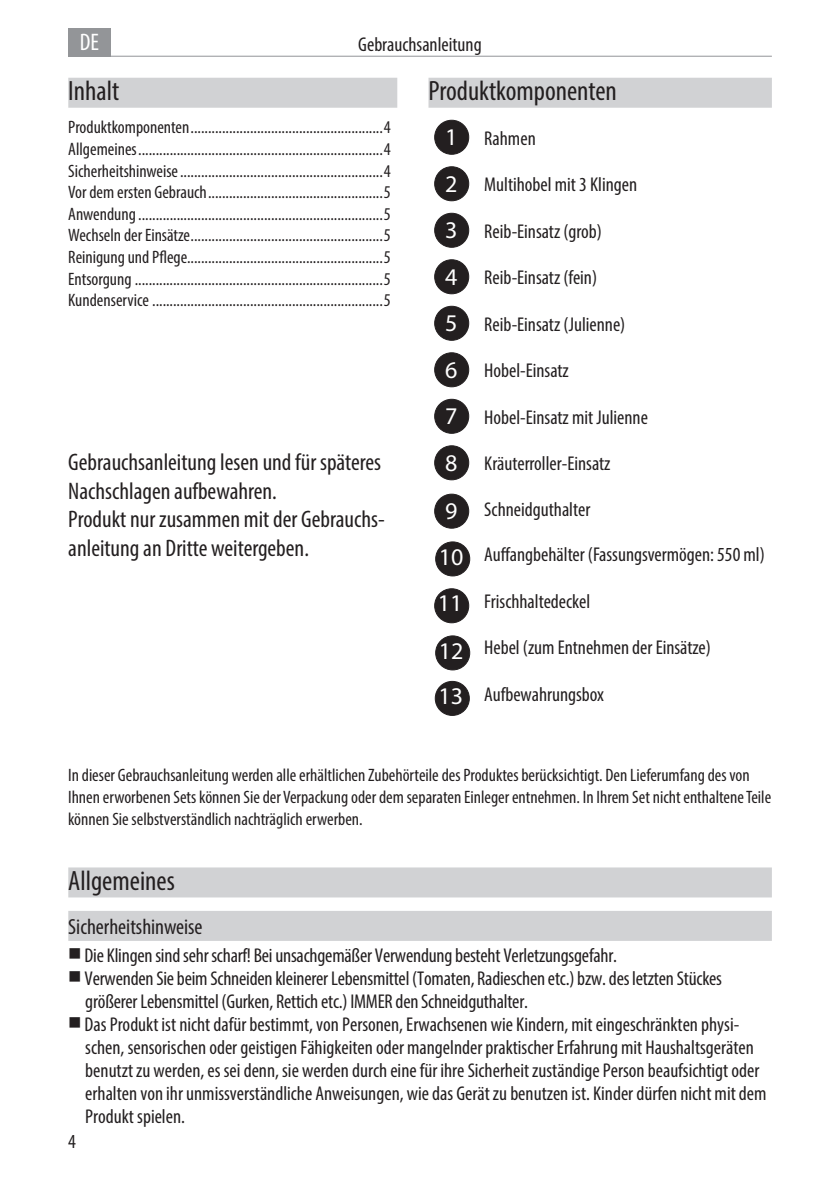
<style>
.page{position:relative;width:840px;height:1191px;background:#fff}
.page>*{position:absolute;margin:0;border:0;box-sizing:border-box;transform-origin:0 0}
.t1{font:condensed 28px "Myriad Pro";color:#231f20}
.t2{font:condensed 24px/28.8px "Myriad Pro";color:#231f20}
.t3{font:24px/46.2px "Myriad Pro";color:#fff}
.t4{font:condensed 24px "Myriad Pro";color:#fff}
.t5{font:condensed 22px "Myriad Pro";color:#231f20}
.t6{font:condensed 20px/23px "Myriad Pro";color:#231f20}
.t7{font:condensed 18px/21.6px "Myriad Pro";color:#231f20}
.s1{font-stretch:normal;font-size:24px;color:#fff}
</style>
<div class="page">
<div style="left:68px;top:28px;width:43px;height:29px;background:#939598"></div>
<hr style="left:68px;top:56px;width:703px;height:1px;background:#939598">
<div style="left:428px;top:78px;width:343px;height:30px;background:#d1d2d4"></div>
<div style="left:434px;top:120px;width:34px;height:34px;background:#231f20;border-radius:50%"></div>
<div style="left:434px;top:120px;width:35px;height:35px;border:1px solid #231f20;border-radius:50%"></div>
<div style="left:434px;top:167px;width:34px;height:34px;background:#231f20;border-radius:50%"></div>
<div style="left:434px;top:166px;width:35px;height:35px;border:1px solid #231f20;border-radius:50%"></div>
<div style="left:434px;top:213px;width:34px;height:34px;background:#231f20;border-radius:50%"></div>
<div style="left:434px;top:213px;width:35px;height:35px;border:1px solid #231f20;border-radius:50%"></div>
<div style="left:434px;top:260px;width:34px;height:34px;background:#231f20;border-radius:50%"></div>
<div style="left:434px;top:259px;width:35px;height:35px;border:1px solid #231f20;border-radius:50%"></div>
<div style="left:434px;top:306px;width:34px;height:34px;background:#231f20;border-radius:50%"></div>
<div style="left:434px;top:306px;width:35px;height:35px;border:1px solid #231f20;border-radius:50%"></div>
<div style="left:434px;top:353px;width:34px;height:34px;background:#231f20;border-radius:50%"></div>
<div style="left:434px;top:352px;width:35px;height:35px;border:1px solid #231f20;border-radius:50%"></div>
<div style="left:434px;top:399px;width:34px;height:34px;background:#231f20;border-radius:50%"></div>
<div style="left:434px;top:399px;width:35px;height:35px;border:1px solid #231f20;border-radius:50%"></div>
<div style="left:434px;top:446px;width:34px;height:34px;background:#231f20;border-radius:50%"></div>
<div style="left:434px;top:445px;width:35px;height:35px;border:1px solid #231f20;border-radius:50%"></div>
<div style="left:68px;top:867px;width:703px;height:30px;background:#d1d2d4"></div>
<div style="left:68px;top:911px;width:703px;height:30px;background:#d1d2d4"></div>
<div style="left:434px;top:494px;width:34px;height:34px;background:#231f20;border-radius:50%"></div>
<div style="left:434px;top:493px;width:35px;height:35px;border:1px solid #231f20;border-radius:50%"></div>
<div style="left:435px;top:542px;width:34px;height:34px;background:#231f20;border-radius:50%"></div>
<div style="left:435px;top:541px;width:35px;height:35px;border:1px solid #231f20;border-radius:50%"></div>
<div style="left:434px;top:589px;width:34px;height:34px;background:#231f20;border-radius:50%"></div>
<div style="left:434px;top:588px;width:35px;height:35px;border:1px solid #231f20;border-radius:50%"></div>
<div style="left:435px;top:636px;width:34px;height:34px;background:#231f20;border-radius:50%"></div>
<div style="left:435px;top:635px;width:35px;height:35px;border:1px solid #231f20;border-radius:50%"></div>
<div style="left:435px;top:681px;width:34px;height:34px;background:#231f20;border-radius:50%"></div>
<div style="left:434px;top:681px;width:35px;height:35px;border:1px solid #231f20;border-radius:50%"></div>
<div style="left:68px;top:78px;width:329px;height:30px;background:#d1d2d4"></div>
<h2 class="t4" style="left:80px;top:28px;width:21px">DE</h2>
<p class="t6" style="left:358px;top:33px;width:125px">Gebrauchsanleitung</p>
<h1 class="t1" style="left:428px;top:74px;width:190px">Produktkomponenten</h1>
<p class="t6" style="left:445px;top:126px;width:92px"><span class="s1">1</span> Rahmen</p>
<p class="t6" style="left:445px;top:173px;width:193px"><span class="s1">2</span> Multihobel mit 3 Klingen</p>
<p class="t6" style="left:445px;top:219px;width:158px"><span class="s1">3</span> Reib-Einsatz (grob)</p>
<p class="t6" style="left:445px;top:266px;width:153px"><span class="s1">4</span> Reib-Einsatz (fein)</p>
<p class="t6" style="left:445px;top:312px;width:182px"><span class="s1">5</span> Reib-Einsatz (Julienne)</p>
<p class="t6" style="left:445px;top:359px;width:125px"><span class="s1">6</span> Hobel-Einsatz</p>
<p class="t6" style="left:445px;top:405px;width:204px"><span class="s1">7</span> Hobel-Einsatz mit Julienne</p>
<p class="t6" style="left:445px;top:452px;width:167px"><span class="s1">8</span> Kräuterroller-Einsatz</p>
<p class="t6" style="left:484px;top:497px;width:107px">Schneidguthalter</p>
<p class="t6" style="left:484px;top:542px;width:282px">Auffangbehälter (Fassungsvermögen: 550 ml)</p>
<p class="t6" style="left:484px;top:589px;width:107px">Frischhaltedeckel</p>
<p class="t6" style="left:484px;top:635px;width:228px">Hebel (zum Entnehmen der Einsätze)</p>
<p class="t6" style="left:484px;top:682px;width:121px">Aufbewahrungsbox</p>
<h1 class="t1" style="left:68px;top:74px;width:52px">Inhalt</h1>
<p class="t7" style="left:68px;top:116px;width:324px;text-align:justify">Produktkomponenten.......................................................4<br>Allgemeines......................................................................4<br>Sicherheitshinweise..........................................................4<br>Vor dem ersten Gebrauch..................................................5<br>Anwendung......................................................................5<br>Wechseln der Einsätze.......................................................5<br>Reinigung und Pflege........................................................5<br>Entsorgung .......................................................................5<br>Kundenservice ..................................................................5</p>
<h2 class="t2" style="left:68px;top:447px;width:316px">Gebrauchsanleitung lesen und für späteres Nachschlagen aufbewahren.<br>Produkt nur zusammen mit der Gebrauchs&shy;anleitung an Dritte weitergeben.</h2>
<h2 class="t3" style="left:437px;top:488px;width:27px">9<br>10<br>11<br>12<br>13</h2>
<p class="t7" style="left:68px;top:764px;width:704px">In dieser Gebrauchsanleitung werden alle erhältlichen Zubehörteile des Produktes berücksichtigt. Den Lieferumfang des von<br>Ihnen erworbenen Sets können Sie der Verpackung oder dem separaten Einleger entnehmen. In Ihrem Set nicht enthaltene Teile können Sie selbstverständlich nachträglich erwerben.</p>
<h1 class="t1" style="left:68px;top:864px;width:108px">Allgemeines</h1>
<p class="t5" style="left:68px;top:913px;width:136px">Sicherheitshinweise</p>
<p class="t6" style="left:84px;top:944px;width:683px">Die Klingen sind sehr scharf! Bei unsachgemäßer Verwendung besteht Verletzungsgefahr.<br>Verwenden Sie beim Schneiden kleinerer Lebensmittel (Tomaten, Radieschen etc.) bzw. des letzten Stückes größerer Lebensmittel (Gurken, Rettich etc.) IMMER den Schneidguthalter.<br>Das Produkt ist nicht dafür bestimmt, von Personen, Erwachsenen wie Kindern, mit eingeschränkten physi&shy;schen, sensorischen oder geistigen Fähigkeiten oder mangelnder praktischer Erfahrung mit Haushaltsgeräten benutzt zu werden, es sei denn, sie werden durch eine für ihre Sicherheit zuständige Person beaufsichtigt oder erhalten von ihr unmissverständliche Anweisungen, wie das Gerät zu benutzen ist. Kinder dürfen nicht mit dem Produkt spielen.</p>
<p class="t6" style="left:68px;top:1129px;width:9px">4</p>
</div>
